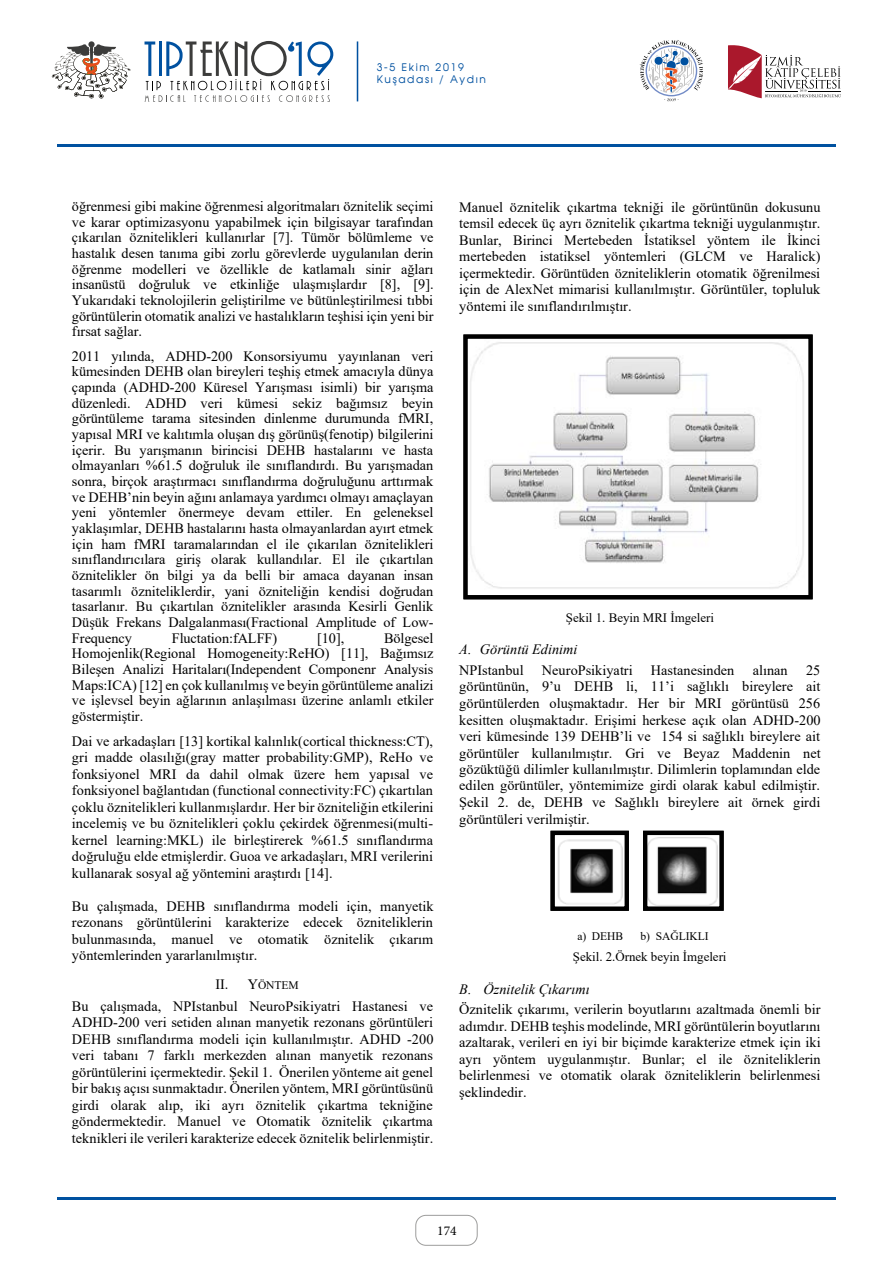
<style>
.page{position:relative;width:893px;height:1263px;background:#fff}
.page>*{position:absolute;margin:0;border:0;box-sizing:border-box;transform-origin:0 0}
.t1{font:14.25px/16.5px "Times New Roman";color:#000;text-align:justify}
.t2{font:italic 14.25px "Times New Roman";color:#000}
.t3{font:13.5px "Minion Pro";color:#000}
.t4{font:12.9px "Times New Roman";color:#000}
.t5{font:11.55px "Times New Roman";letter-spacing:-.005em;color:#000}
.t6{font:10.5px/12.6px "Avalon Plain";letter-spacing:.155em;color:#0051a0}
.s1{font-size:14.25px}
</style>
<div class="page">
<svg style="left:88px;top:41px;width:7px;height:6px"></svg>
<svg style="left:52px;top:44px;width:78px;height:55px"></svg>
<svg style="left:640px;top:40px;width:63px;height:61px"></svg>
<svg style="left:728px;top:45px;width:113px;height:53px"></svg>
<svg style="left:145px;top:41px;width:188px;height:61px"></svg>
<hr style="left:357px;top:41px;width:1px;height:60px;background:#0051a0">
<div style="left:416px;top:1215px;width:61px;height:30px;border:1px solid #9d9d9c;border-radius:10px"></div>
<hr style="left:57px;top:1197px;width:779px;height:2px;background:#0051a0">
<hr style="left:57px;top:145px;width:779px;height:2px;background:#0051a0">
<img style="left:470px;top:342px;width:334px;height:247px">
<div style="left:463px;top:334px;width:350px;height:265px;border:4px solid #000"></div>
<img style="left:558px;top:839px;width:65px;height:66px">
<div style="left:551px;top:831px;width:78px;height:80px;border:4px solid #000"></div>
<img style="left:648px;top:837px;width:70px;height:69px">
<div style="left:643px;top:831px;width:81px;height:80px;border:4px solid #000"></div>
<p class="t6" style="left:377px;top:60px;width:111px">3-5 Ekim 2019<br>Kuşadası / Aydın</p>
<p class="t1" style="left:72px;top:198px;width:363px;line-height:15.6px">öğrenmesi gibi makine öğrenmesi algoritmaları öznitelik seçimi ve karar optimizasyonu yapabilmek için bilgisayar tarafından çıkarılan öznitelikleri kullanırlar [7]. Tümör bölümleme ve hastalık desen tanıma gibi zorlu görevlerde uygulanılan derin öğrenme modelleri ve özellikle de katlamalı sinir ağları insanüstü doğruluk ve etkinliğe ulaşmışlardır [8], [9].<br>Yukarıdaki teknolojilerin geliştirilme ve bütünleştirilmesi tıbbi görüntülerin otomatik analizi ve hastalıkların teşhisi için yeni bir fırsat sağlar.</p>
<p class="t1" style="left:72px;top:347px;width:363px;line-height:15.6px">2011 yılında, ADHD-200 Konsorsiyumu yayınlanan veri kümesinden DEHB olan bireyleri teşhiş etmek amacıyla dünya çapında (ADHD-200 Küresel Yarışması isimli) bir yarışma düzenledi. ADHD veri kümesi sekiz bağımsız beyin görüntüleme tarama sitesinden dinlenme durumunda fMRI, yapısal MRI ve kalıtımla oluşan dış görünüş(fenotip) bilgilerini içerir. Bu yarışmanın birincisi DEHB hastalarını ve hasta olmayanları %61.5 doğruluk ile sınıflandırdı. Bu yarışmadan sonra, birçok araştırmacı sınıflandırma doğruluğunu arttırmak ve DEHB’nin beyin ağını anlamaya yardımcı olmayı amaçlayan yeni yöntemler önermeye devam ettiler. En geleneksel yaklaşımlar, DEHB hastalarını hasta olmayanlardan ayırt etmek için ham fMRI taramalarından el ile çıkarılan öznitelikleri sınıflandırıcılara giriş olarak kullandılar. El ile çıkartılan öznitelikler ön bilgi ya da belli bir amaca dayanan insan tasarımlı özniteliklerdir, yani özniteliğin kendisi doğrudan tasarlanır. Bu çıkartılan öznitelikler arasında Kesirli Genlik Düşük Frekans Dalgalanması(Fractional Amplitude of Low-Frequency</p>
<p class="t1" style="left:72px;top:629px;width:363px;line-height:15.6px;text-indent:312px">Bölgesel Homojenlik(Regional Homogeneity:ReHO) [11], Bağımsız Bileşen Analizi Haritaları(Independent Componenr Analysis Maps:ICA) [12] en çok kullanılmış ve beyin görüntüleme analizi ve işlevsel beyin ağlarının anlaşılması üzerine anlamlı etkiler göstermiştir.</p>
<p class="t1" style="left:72px;top:732px;width:363px">Dai ve arkadaşları [13] kortikal kalınlık(cortical thickness:CT), gri madde olasılığı(gray matter probability:GMP), ReHo ve fonksiyonel MRI da dahil olmak üzere hem yapısal ve fonksiyonel bağlantıdan (functional connectivity:FC) çıkartılan çoklu öznitelikleri kullanmışlardır. Her bir özniteliğin etkilerini incelemiş ve bu öznitelikleri çoklu çekirdek öğrenmesi(multi&shy;kernel learning:MKL) ile birleştirerek %61.5 sınıflandırma doğruluğu elde etmişlerdir. Guoa ve arkadaşları, MRI verilerini kullanarak sosyal ağ yöntemini araştırdı [14].</p>
<p class="t1" style="left:72px;top:897px;width:363px">Bu çalışmada, DEHB sınıflandırma modeli için, manyetik rezonans görüntülerini karakterize edecek özniteliklerin bulunmasında, manuel ve otomatik öznitelik çıkarım yöntemlerinden yararlanılmıştır.</p>
<p class="t5" style="left:215px;top:976px;width:85px"><span class="s1">II. Y</span>ÖNTEM</p>
<p class="t1" style="left:72px;top:997px;width:363px">Bu çalışmada, NPIstanbul NeuroPsikiyatri Hastanesi ve ADHD-200 veri setiden alınan manyetik rezonans görüntüleri DEHB sınıflandırma modeli için kullanılmıştır. ADHD -200 veri tabanı 7 farklı merkezden alınan manyetik rezonans görüntülerini içermektedir. Şekil 1. Önerilen yönteme ait genel bir bakış açısı sunmaktadır. Önerilen yöntem, MRI görüntüsünü girdi olarak alıp, iki ayrı öznitelik çıkartma tekniğine göndermektedir. Manuel ve Otomatik öznitelik çıkartma teknikleri ile verileri karakterize edecek öznitelik belirlenmiştir.</p>
<p class="t1" style="left:172px;top:629px;width:107px">Fluctation:fALFF)</p>
<p class="t1" style="left:317px;top:629px;width:29px">[10],</p>
<p class="t1" style="left:459px;top:198px;width:363px">Manuel öznitelik çıkartma tekniği ile görüntünün dokusunu temsil edecek üç ayrı öznitelik çıkartma tekniği uygulanmıştır.<br>Bunlar, Birinci Mertebeden İstatiksel yöntem ile İkinci mertebeden istatiksel yöntemleri (GLCM ve Haralick) içermektedir. Görüntüden özniteliklerin otomatik öğrenilmesi için de AlexNet mimarisi kullanılmıştır. Görüntüler, topluluk yöntemi ile sınıflandırılmıştır.</p>
<p class="t4" style="left:566px;top:609px;width:150px">Şekil 1. Beyin MRI İmgeleri</p>
<p class="t2" style="left:459px;top:640px;width:120px">A. Görüntü Edinimi</p>
<p class="t1" style="left:459px;top:662px;width:66px">NPIstanbul</p>
<p class="t1" style="left:542px;top:662px;width:92px">NeuroPsikiyatri</p>
<p class="t1" style="left:651px;top:662px;width:85px">Hastanesinden</p>
<p class="t1" style="left:753px;top:662px;width:36px">alınan</p>
<p class="t1" style="left:459px;top:662px;width:363px;text-indent:347px">25 görüntünün, 9’u DEHB li, 11’i sağlıklı bireylere ait görüntülerden oluşmaktadır. Her bir MRI görüntüsü 256 kesitten oluşmaktadır. Erişimi herkese açık olan ADHD-200 veri kümesinde 139 DEHB’li ve 154 si sağlıklı bireylere ait görüntüler kullanılmıştır. Gri ve Beyaz Maddenin net gözüktüğü dilimler kullanılmıştır. Dilimlerin toplamından elde edilen görüntüler, yöntemimize girdi olarak kabul edilmiştir.<br>Şekil 2. de, DEHB ve Sağlıklı bireylere ait örnek girdi görüntüleri verilmiştir.</p>
<p class="t5" style="left:577px;top:928px;width:47px">a) DEHB</p>
<p class="t5" style="left:640px;top:928px;width:70px">b) SAĞLIKLI</p>
<p class="t4" style="left:573px;top:948px;width:155px">Şekil. 2.Örnek beyin İmgeleri</p>
<p class="t2" style="left:459px;top:979px;width:132px">B. Öznitelik Çıkarımı</p>
<p class="t1" style="left:459px;top:1001px;width:363px">Öznitelik çıkarımı, verilerin boyutlarını azaltmada önemli bir adımdır. DEHB teşhis modelinde, MRI görüntülerin boyutlarını azaltarak, verileri en iyi bir biçimde karakterize etmek için iki ayrı yöntem uygulanmıştır. Bunlar; el ile özniteliklerin belirlenmesi ve otomatik olarak özniteliklerin belirlenmesi şeklindedir.</p>
<p class="t3" style="left:437px;top:1222px;width:21px">174</p>
</div>
